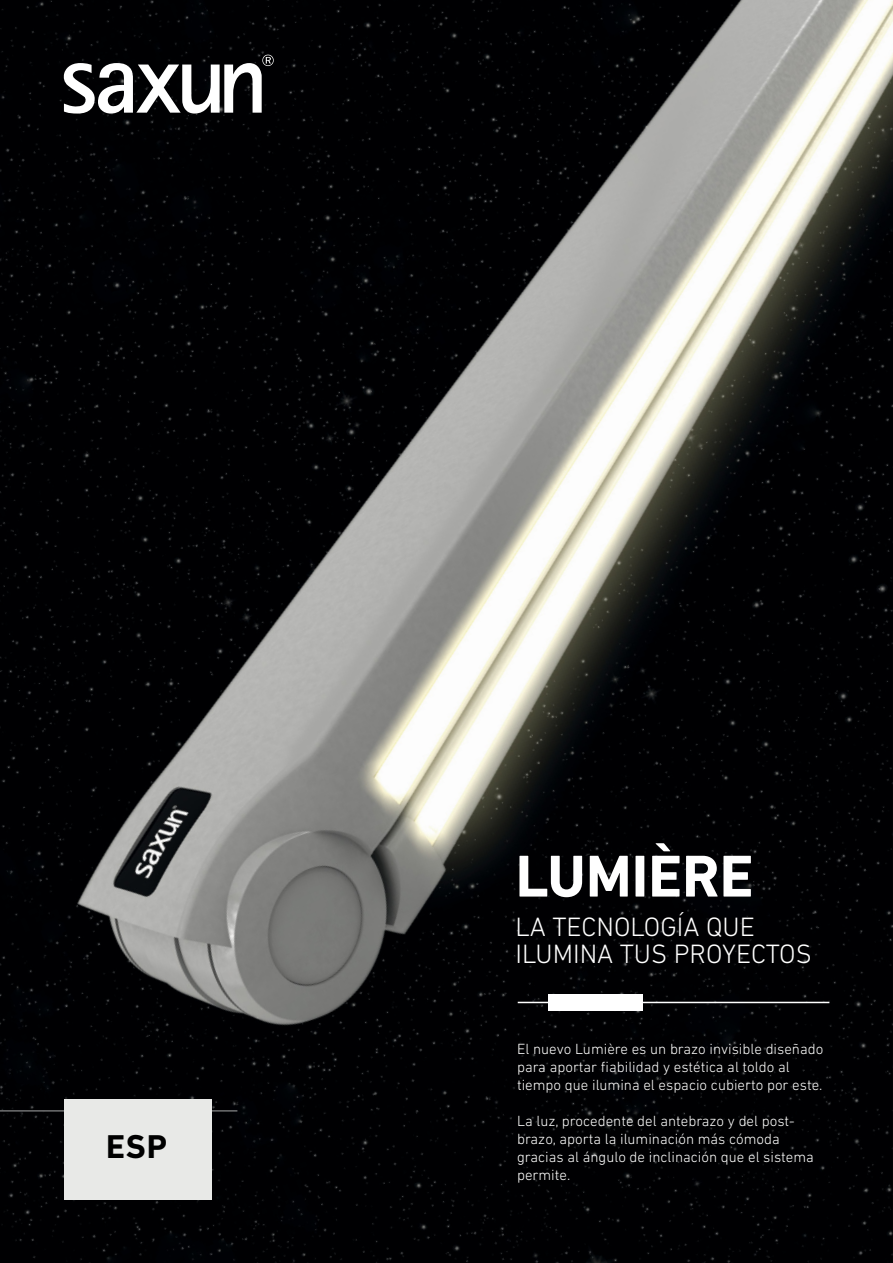
<style>
.page{position:relative;width:893px;height:1263px;background:#fff}
.page>*{position:absolute;margin:0;border:0;box-sizing:border-box;transform-origin:0 0}
.t1{font:700 60px "DIN Next LT Pro";color:#fff}
.t2{font:700 33.6px "DIN Next LT Pro";color:#000}
.t3{font:300 27px/27px "DIN Next LT Pro";color:#fff}
.t4{font:300 15px/18px "DIN Next LT Pro";color:#fff}
</style>
<div class="page">
<img style="left:0;top:0;width:893px;height:1263px">
<svg style="left:63px;top:55px;width:211px;height:59px"></svg>
<div style="left:549px;top:994px;width:94px;height:17px;background:#fff"></div>
<hr style="left:518px;top:1002px;width:311px;height:1px;background:#fff">
<hr style="left:0;top:1110px;width:237px;height:1px;background:#707172">
<div style="left:64px;top:1099px;width:147px;height:100px;background:#e8e9e7"></div>
<h2 class="t2" style="left:106px;top:1127px;width:62px">ESP</h2>
<h1 class="t1" style="left:516px;top:841px;width:239px">LUMIÈRE</h1>
<h3 class="t3" style="left:516px;top:913px;width:298px">LA TECNOLOGÍA QUE<br>ILUMINA TUS PROYECTOS</h3>
<p class="t4" style="left:517px;top:1040px;width:308px">El nuevo Lumière es un brazo invisible diseñado para aportar fiabilidad y estética al toldo al tiempo que ilumina el espacio cubierto por este.</p>
<p class="t4" style="left:517px;top:1112px;width:298px">La luz, procedente del antebrazo y del post&shy;brazo, aporta la iluminación más cómoda gracias al ángulo de inclinación que el sistema permite.</p>
</div>
